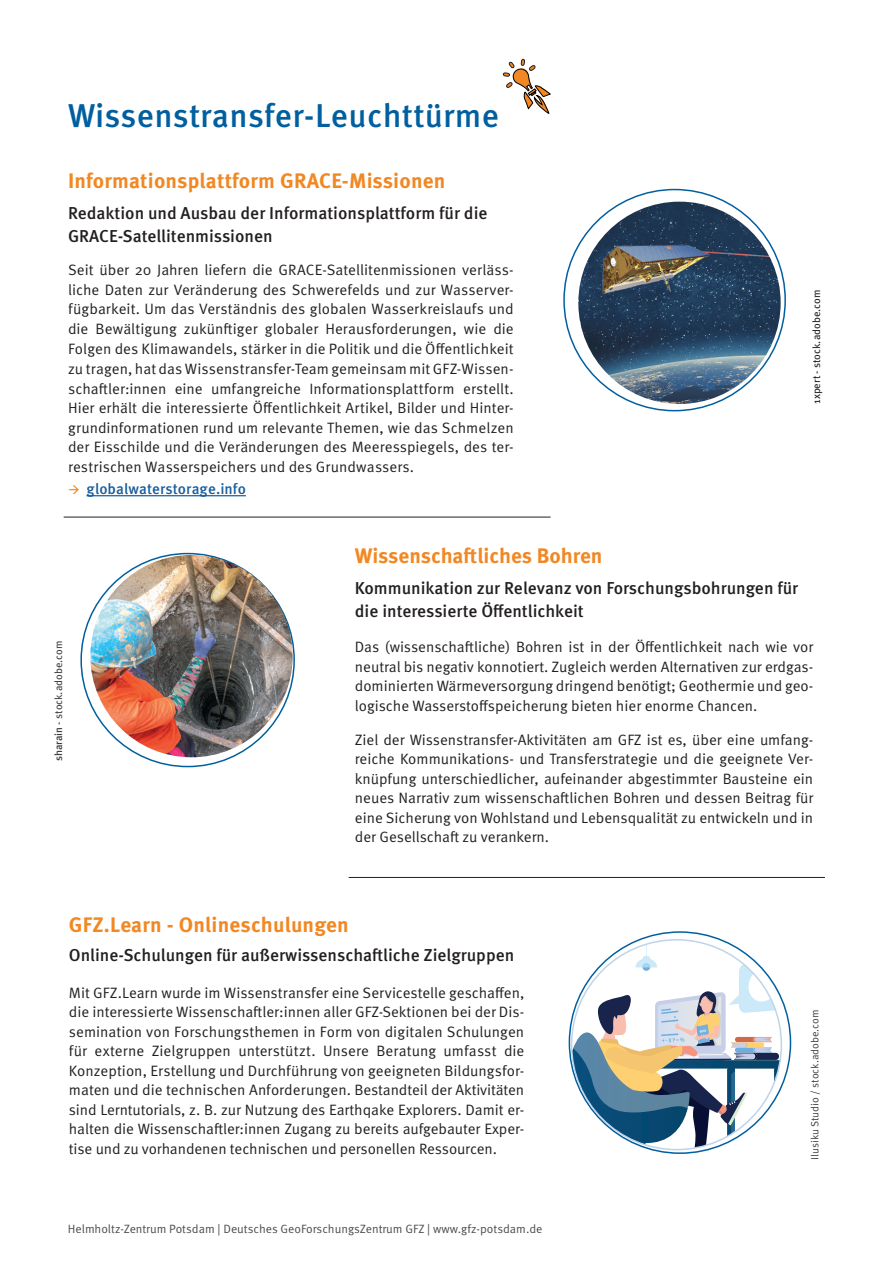
<style>
.page{position:relative;width:893px;height:1263px;background:#fff}
.page>*{position:absolute;margin:0;border:0;box-sizing:border-box;transform-origin:0 0}
.t1{font:500 33px "Meta Pro";letter-spacing:.005em;color:#005f9f}
.t2{font:700 21px "Meta Pro";letter-spacing:.005em;color:#f18823}
.t3{font:500 17.25px/23.2px "Meta Pro";color:#231f20}
.t4{font:15px/19.5px "Meta Pro Norm";color:#231f20;text-align:justify}
.t5{font:500 15px "Meta Pro";letter-spacing:.005em;color:#175d9e}
.t6{font:12px "Meta Pro Norm";color:#4b4c4d}
.t7{font:10.5px "Meta Pro Norm";color:#3e3e3f}
.t8{font:10.5px "Meta Pro";color:#3e3e3f}
.t9{font:10.5px "Meta Pro";color:#231f20}
.s1{color:#f1881e}
.s2{font-weight:500}
</style>
<div class="page">
<svg style="left:503px;top:59px;width:48px;height:55px"></svg>
<hr style="left:87px;top:495px;width:159px;height:1px;background:#175d9e">
<img style="left:578px;top:202px;width:203px;height:202px;border-radius:101px">
<img style="left:90px;top:555px;width:203px;height:202px;border-radius:101px">
<hr style="left:64px;top:517px;width:487px;height:1px;background:#231f20">
<hr style="left:349px;top:877px;width:476px;height:1px;background:#231f20">
<svg style="left:572px;top:940px;width:209px;height:209px"></svg>
<h1 class="t1" style="left:68px;top:90px;width:433px">Wissenstransfer-Leuchttürme</h1>
<h2 class="t2" style="left:68px;top:164px;width:379px">Informationsplattform GRACE-Missionen</h2>
<p class="t3" style="left:68px;top:200px;width:421px">Redaktion und Ausbau der Informationsplattform für die<br>GRACE-Satellitenmissionen</p>
<p class="t4" style="left:68px;top:259px;width:447px">Seit über 20 Jahren liefern die GRACE-Satellitenmissionen verläss&shy;liche Daten zur Veränderung des Schwerefelds und zur Wasserver&shy;fügbarkeit. Um das Verständnis des globalen Wasserkreislaufs und die Bewältigung zukünftiger globaler Herausforderungen, wie die Folgen des Klimawandels, stärker in die Politik und die Öffentlichkeit zu tragen, hat das Wissenstransfer-Team gemeinsam mit GFZ-Wissen&shy;schaftler:innen eine umfangreiche Informationsplattform erstellt.<br>Hier erhält die interessierte Öffentlichkeit Artikel, Bilder und Hinter&shy;grundinformationen rund um relevante Themen, wie das Schmelzen der Eisschilde und die Veränderungen des Meeresspiegels, des ter&shy;restrischen Wasserspeichers und des Grundwassers.</p>
<p class="t5" style="left:68px;top:477px;width:179px"><span class="s1">→</span> globalwaterstorage.info</p>
<p class="t9" style="left:808px;top:404px;width:115px;rotate:-90deg">1xpert - stock.adobe.com</p>
<h2 class="t2" style="left:355px;top:540px;width:249px">Wissenschaftliches Bohren</h2>
<p class="t3" style="left:355px;top:575px;width:445px">Kommunikation zur Relevanz von Forschungsbohrungen für die interessierte Öffentlichkeit</p>
<p class="t8" style="left:50px;top:761px;width:122px;rotate:-90deg"><span class="s2">sharain</span> - stock.adobe.com</p>
<p class="t4" style="left:355px;top:636px;width:460px">Das (wissenschaftliche) Bohren ist in der Öffentlichkeit nach wie vor neutral bis negativ konnotiert. Zugleich werden Alternativen zur erdgas&shy;dominierten Wärmeversorgung dringend benötigt; Geothermie und geo&shy;logische Wasserstoffspeicherung bieten hier enorme Chancen.</p>
<p class="t4" style="left:355px;top:729px;width:460px">Ziel der Wissenstransfer-Aktivitäten am GFZ ist es, über eine umfang&shy;reiche Kommunikations- und Transferstrategie und die geeignete Ver&shy;knüpfung unterschiedlicher, aufeinander abgestimmter Bausteine ein neues Narrativ zum wissenschaftlichen Bohren und dessen Beitrag für eine Sicherung von Wohlstand und Lebensqualität zu entwickeln und in der Gesellschaft zu verankern.</p>
<h2 class="t2" style="left:69px;top:908px;width:282px">GFZ.Learn - Onlineschulungen</h2>
<p class="t3" style="left:69px;top:942px;width:447px">Online-Schulungen für außerwissenschaftliche Zielgruppen</p>
<p class="t4" style="left:69px;top:982px;width:457px">Mit GFZ.Learn wurde im Wissenstransfer eine Servicestelle geschaffen, die interessierte Wissenschaftler:innen aller GFZ-Sektionen bei der Dis&shy;semination von Forschungsthemen in Form von digitalen Schulungen für externe Zielgruppen unterstützt. Unsere Beratung umfasst die Konzeption, Erstellung und Durchführung von geeigneten Bildungsfor&shy;maten und die technischen Anforderungen. Bestandteil der Aktivitäten sind Lerntutorials, z. B. zur Nutzung des Earthqake Explorers. Damit er&shy;halten die Wissenschaftler:innen Zugang zu bereits aufgebauter Exper&shy;tise und zu vorhandenen technischen und personellen Ressourcen.</p>
<p class="t6" style="left:68px;top:1219px;width:476px">Helmholtz-Zentrum Potsdam | Deutsches GeoForschungsZentrum GFZ | www.gfz-potsdam.de</p>
<p class="t7" style="left:807px;top:1159px;width:151px;rotate:-90deg">Ilusiku Studio / stock.adobe.com</p>
</div>
